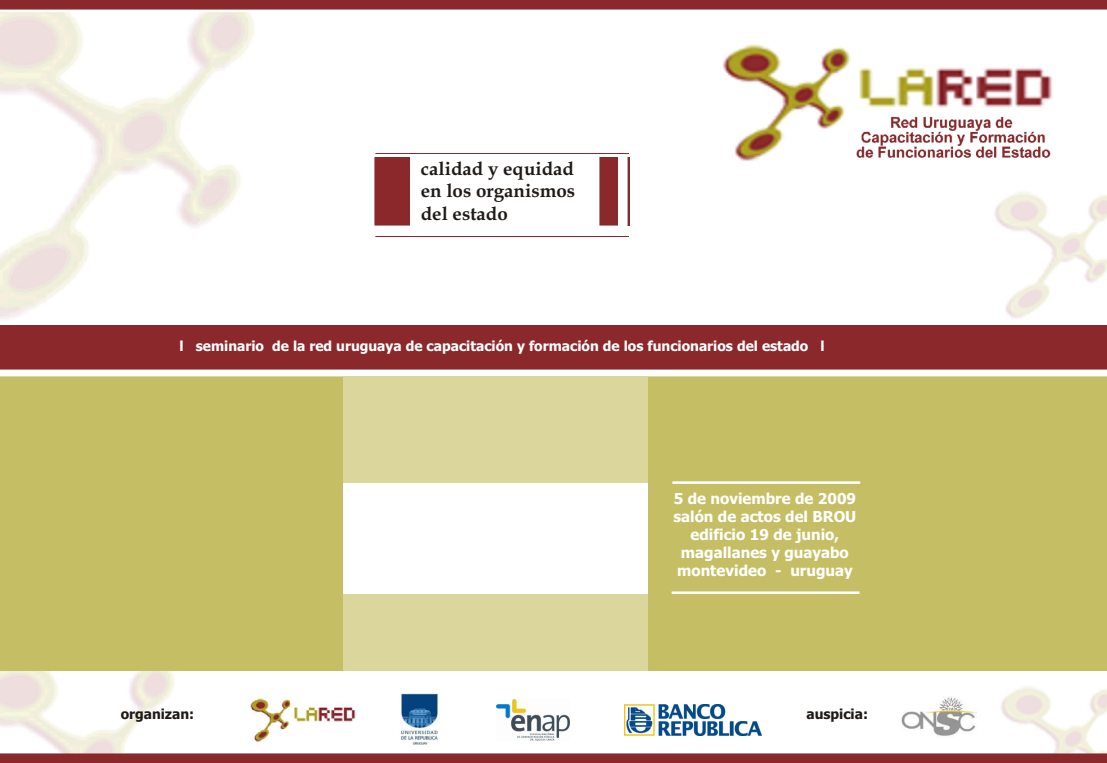
<style>
.page{position:relative;width:1107px;height:763px;background:#fff}
.page>*{position:absolute;margin:0;border:0;box-sizing:border-box;transform-origin:0 0}
.t1{font:700 18.75px/22.2px "Book Antiqua";color:#1f1a17;text-align:justify}
.t2{font:700 15px/18.1px "Tahoma";color:#fff;text-align:center}
.t3{font:700 13.75px "Tahoma";color:#fff}
.t4{font:700 13.75px "Tahoma";color:#1f1a17}
</style>
<div class="page">
<img style="left:1001px;top:686px;width:104px;height:67px">
<img style="left:0;top:1px;width:1106px;height:9px">
<img style="left:0;top:753px;width:1105px;height:9px">
<img style="left:722px;top:45px;width:330px;height:116px">
<img style="left:994px;top:191px;width:111px;height:128px">
<div style="left:0;top:325px;width:1105px;height:44px;background:#8b282b"></div>
<img style="left:401px;top:693px;width:37px;height:52px">
<img style="left:624px;top:704px;width:137px;height:31px">
<div style="left:0;top:377px;width:1105px;height:294px;background:#c5be64"></div>
<div style="left:343px;top:377px;width:305px;height:294px;background:#dbd69c"></div>
<div style="left:344px;top:483px;width:304px;height:111px;background:#fff"></div>
<div style="left:672px;top:481px;width:187px;height:2px;background:#fff;border:1px solid #fff"></div>
<div style="left:672px;top:591px;width:187px;height:2px;background:#fff;border:1px solid #fff"></div>
<img style="left:627px;top:158px;width:2px;height:68px">
<img style="left:599px;top:158px;width:18px;height:67px">
<img style="left:375px;top:236px;width:253px;height:1px">
<div style="left:375px;top:158px;width:34px;height:67px;background:#8b282b"></div>
<img style="left:496px;top:699px;width:74px;height:41px">
<img style="left:375px;top:153px;width:253px;height:1px">
<img style="left:901px;top:697px;width:76px;height:39px">
<img style="left:250px;top:698px;width:106px;height:44px">
<p class="t1" style="left:421px;top:160px;width:156px">calidad y equidad en los organismos del estado</p>
<p class="t3" style="left:180px;top:340px;width:646px">l seminario de la red uruguaya de capacitación y formación de los funcionarios del estado l</p>
<p class="t4" style="left:121px;top:708px;width:75px">organizan:</p>
<p class="t2" style="left:673px;top:490px;width:184px">5 de noviembre de 2009 salón de actos del BROU edificio 19 de junio, magallanes y guayabo montevideo - uruguay</p>
<p class="t4" style="left:806px;top:708px;width:63px">auspicia:</p>
</div>
